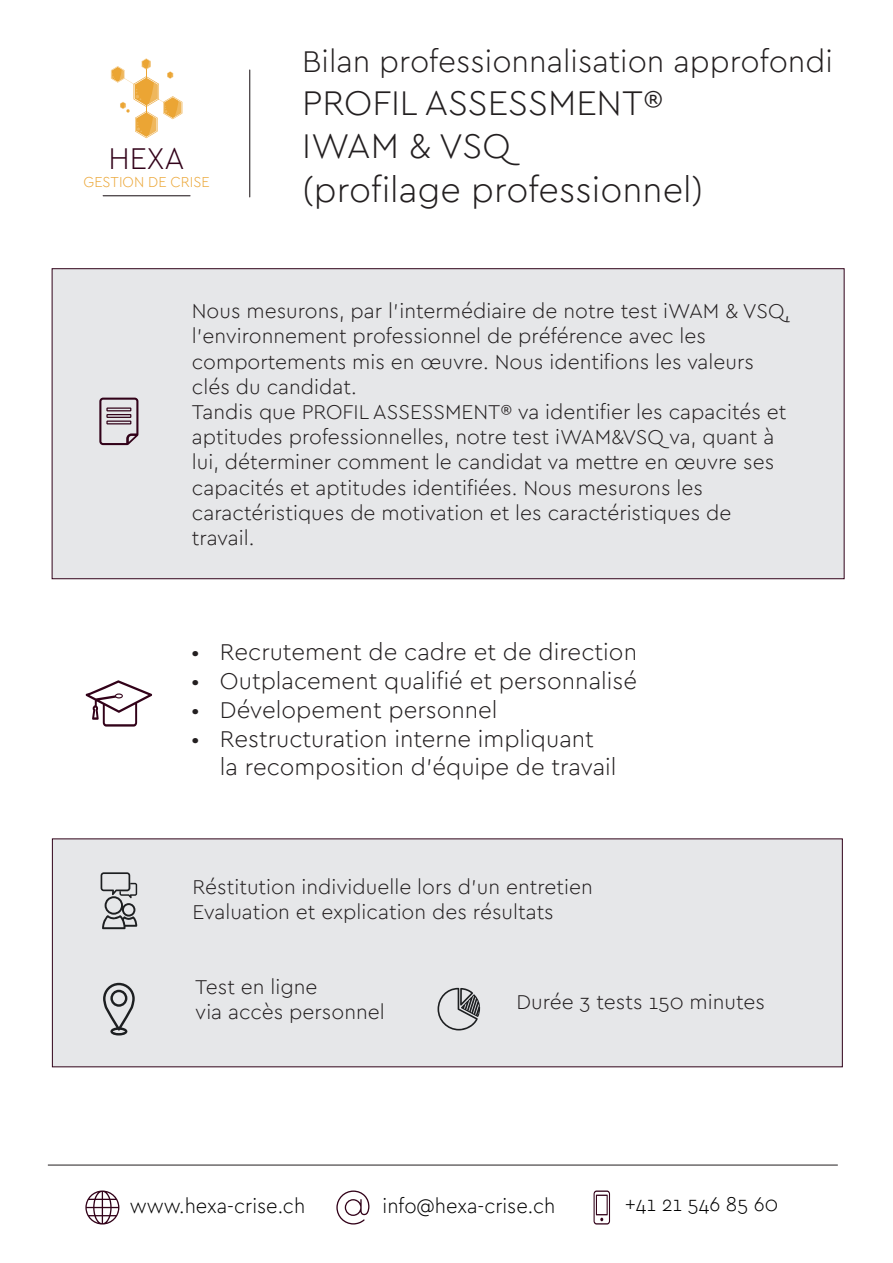
<style>
.page{position:relative;width:893px;height:1263px;background:#fff}
.page>*{position:absolute;margin:0;border:0;box-sizing:border-box;transform-origin:0 0}
.t1{font:300 36px/43.2px "Cera";color:#231f20}
.t2{font:300 31.5px "Cera";color:#231f20}
.t3{font:300 31.5px "Cera";color:#320219;scale:.96 1}
.t4{font:300 24px "Cera";color:#231f20}
.t5{font:300 21px/25.2px "Cera";color:#231f20}
.t6{font:300 21px "Cera";color:#000001;scale:.96 1}
.t7{font:300 15.15px "Cera";color:#eba534;scale:.96 1}
.s1{color:#fff}
</style>
<div class="page">
<hr style="left:249px;top:70px;width:1px;height:127px;background:#231f20">
<svg style="left:111px;top:58px;width:71px;height:80px"></svg>
<hr style="left:103px;top:195px;width:87px;height:1px;background:#231f20">
<div style="left:52px;top:268px;width:792px;height:311px;background:#e6e7e9;border:1px solid #310219"></div>
<svg style="left:99px;top:398px;width:39px;height:47px"></svg>
<svg style="left:106px;top:420px;width:25px;height:4px"></svg>
<svg style="left:85px;top:1190px;width:34px;height:34px"></svg>
<svg style="left:336px;top:1190px;width:34px;height:34px"></svg>
<svg style="left:594px;top:1190px;width:16px;height:34px"></svg>
<div style="left:52px;top:838px;width:791px;height:229px;background:#e6e7e9"></div>
<svg style="left:86px;top:680px;width:66px;height:46px"></svg>
<hr style="left:48px;top:1165px;width:790px;height:1px;background:#231f20">
<svg style="left:101px;top:872px;width:36px;height:57px"></svg>
<svg style="left:437px;top:988px;width:43px;height:42px"></svg>
<svg style="left:103px;top:983px;width:32px;height:52px"></svg>
<h2 class="t3" style="left:109px;top:144px;width:81px">HEXA</h2>
<p class="t7" style="left:84px;top:175px;width:133px">GESTION DE CRISE</p>
<h2 class="t2" style="left:302px;top:47px;width:532px">Bilan professionnalisation approfondi</h2>
<h1 class="t1" style="left:302px;top:83px;width:403px">PROFIL ASSESSMENT®<br>IWAM &amp; VSQ<br>(profilage professionnel)</h1>
<p class="t5" style="left:192px;top:299px;width:600px">Nous mesurons, par l’intermédiaire de notre test iWAM &amp; VSQ, l’environnement professionnel de préférence avec les comportements mis en œuvre. Nous identifions les valeurs clés du candidat.<br>Tandis que PROFIL ASSESSMENT® va identifier les capacités et aptitudes professionnelles, notre test iWAM&amp;VSQ va, quant à lui, déterminer comment le candidat va mettre en œuvre ses capacités et aptitudes identifiées. Nous mesurons les caractéristiques de motivation et les caractéristiques de travail.</p>
<p class="t4" style="left:191px;top:641px;width:447px">• Recrutement de cadre et de direction</p>
<p class="t4" style="left:191px;top:670px;width:447px">• Outplacement qualifié et personnalisé</p>
<p class="t4" style="left:191px;top:698px;width:308px">• Dévelopement personnel</p>
<p class="t4" style="left:191px;top:727px;width:404px">• Restructuration interne impliquant</p>
<p class="t4" style="left:191px;top:756px;width:427px"><span class="s1">•</span> la recomposition d’équipe de travail</p>
<p class="t5" style="left:193px;top:875px;width:402px">Réstitution individuelle lors d’un entretien<br>Evaluation et explication des résultats</p>
<p class="t5" style="left:195px;top:975px;width:191px">Test en ligne<br>via accès personnel</p>
<p class="t5" style="left:517px;top:990px;width:250px">Durée 3 tests 150 minutes</p>
<p class="t6" style="left:130px;top:1196px;width:184px">www.hexa-crise.ch</p>
<p class="t6" style="left:383px;top:1196px;width:182px">info@hexa-crise.ch</p>
<p class="t6" style="left:625px;top:1194px;width:161px">+41 21 546 85 60</p>
</div>
